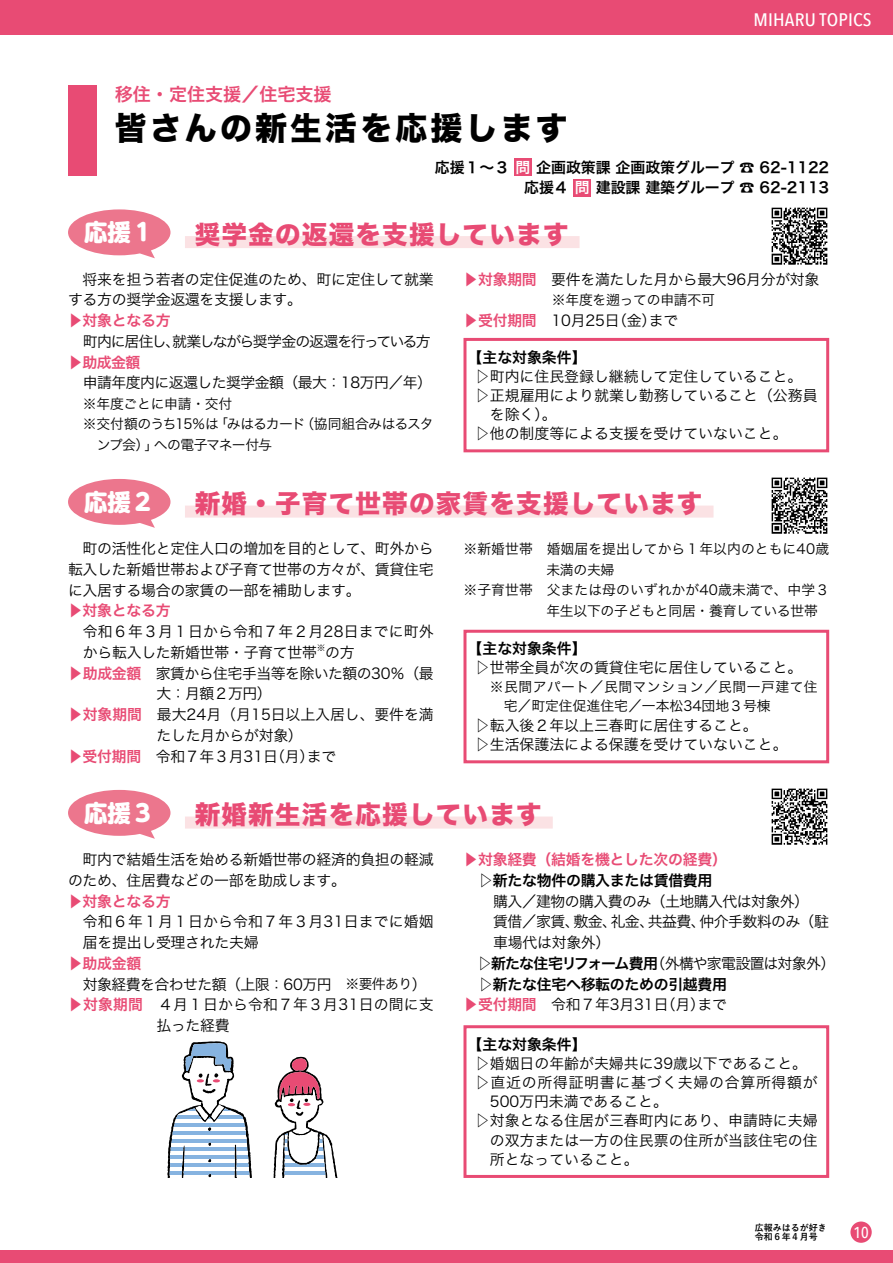
<style>
.page{position:relative;width:893px;height:1263px;background:#fff}
.page>*{position:absolute;margin:0;border:0;box-sizing:border-box;transform-origin:0 0}
.t1{font:31.95px "Hira Kaku Std W8";letter-spacing:.1em;color:#000}
.t2{font:25.5px "Hira Kaku Std N W8";letter-spacing:.05em;color:#e84b74}
.t3{font:800 23.4px "UD Shin M Go Pr 6 N";color:#fff}
.t4{font:500 18px "Avenir Next Condensed";letter-spacing:.01em;color:#fff;scale:1.1 1}
.t5{font:18px "Hiragino Sans Pr 6 N W6";color:#e84b74}
.t6{font:500 15.75px "Avenir Next Condensed";color:#fff}
.t7{font:14.85px/20.7px "Hiragino Sans Pr 6 N W3";letter-spacing:-.01em;color:#000}
.t8{font:14.85px/20.7px "Hiragino Sans Pr 6 N W3";letter-spacing:-.035em;color:#000}
.t9{font:14.85px/20.7px "Hiragino Sans Pr 6 N W3";letter-spacing:.01em;color:#000}
.t10{font:14.85px/20.2px "Hiragino Sans Pr 6 N W6";color:#000;text-align:right}
.t11{font:14.85px "Hiragino Sans Pr 6 N W6";letter-spacing:-.02em;color:#e84b74}
.t12{font:14.85px/20.7px "Hiragino Sans Pr 6 N W6";letter-spacing:-.02em;color:#000}
.t13{font:14.85px "Hiragino Sans Pr 6 N W3";letter-spacing:-.09em;color:#000}
.t14{font:14.85px "Hiragino Sans Pr 6 N W3";letter-spacing:.05em;color:#000}
.t15{font:14.85px "Hiragino Sans Pr 6 N W3";letter-spacing:-.04em;color:#000}
.t16{font:13.8px "Hiragino Sans Pr 6 N W3";color:#000}
.t17{font:13.8px/19.2px "Hiragino Sans Pr 6 N W3";letter-spacing:.035em;color:#000}
.t18{font:13.8px "Hiragino Sans Pr 6 N W3";letter-spacing:-.02em;color:#000}
.t19{font:13.8px/20.7px "Hiragino Sans Pr 6 N W3";letter-spacing:-.06em;color:#000}
.t20{font:13.8px "Hiragino Sans Pr 6 N W3";letter-spacing:-.04em;color:#000}
.t21{font:700 9px "Yu Go Pr 6 N";color:#000}
.t22{font:8.7px "Hiragino Sans Pr 6 N W3";color:#000}
.s1{color:#fff}
.s2{font-family:"Koz Go Pr 6 N";font-weight:500}
.s3{font-family:"Hiragino Sans Pr 6 N W6";color:#e84b74}
.s4{font-size:13.8px}
</style>
<div class="page">
<div style="left:0;top:1250px;width:893px;height:13px;background:#e84b74"></div>
<div style="left:0;top:0;width:893px;height:34px;background:#e84b74"></div>
<div style="left:850px;top:1221px;width:22px;height:22px;background:#e84b74;border-radius:50%"></div>
<div style="left:463px;top:338px;width:366px;height:114px;border:3px solid #e84b74"></div>
<div style="left:463px;top:630px;width:366px;height:133px;border:3px solid #e84b74"></div>
<div style="left:463px;top:1025px;width:366px;height:153px;border:3px solid #e84b74"></div>
<div style="left:185px;top:236px;width:395px;height:12px;background:#fbe2e4"></div>
<div style="left:185px;top:506px;width:528px;height:12px;background:#fbe2e4"></div>
<div style="left:185px;top:816px;width:368px;height:12px;background:#fbe2e4"></div>
<svg style="left:68px;top:209px;width:102px;height:49px"></svg>
<svg style="left:68px;top:479px;width:102px;height:49px"></svg>
<svg style="left:68px;top:790px;width:102px;height:49px"></svg>
<div style="left:68px;top:85px;width:29px;height:90px;background:#e84b74"></div>
<img style="left:771px;top:788px;width:57px;height:57px">
<img style="left:771px;top:477px;width:57px;height:57px">
<img style="left:771px;top:207px;width:57px;height:58px">
<div style="left:514px;top:159px;width:17px;height:17px;background:#e84b74"></div>
<div style="left:574px;top:179px;width:17px;height:17px;background:#e84b74"></div>
<svg style="left:167px;top:1041px;width:85px;height:137px"></svg>
<svg style="left:273px;top:1057px;width:65px;height:121px"></svg>
<p class="t5" style="left:115px;top:78px;width:218px">移住・定住支援／住宅支援</p>
<h1 class="t1" style="left:115px;top:110px;width:454px">皆さんの新生活を応援します</h1>
<p class="t4" style="left:753px;top:9px;width:109px">MIHARU TOPICS</p>
<h3 class="t3" style="left:84px;top:212px;width:72px">応援１</h3>
<p class="t10" style="left:435px;top:157px;width:396px">応援１～３<span class="s1">問</span>企画政策課企画政策グループ <span class="s2">☎</span> 62-1122応援４<span class="s1">問</span>建設課建築グループ <span class="s2">☎</span> 62-2113</p>
<h2 class="t2" style="left:195px;top:220px;width:375px">奨学金の返還を支援しています</h2>
<p class="t7" style="left:68px;top:268px;width:367px">　将来を担う若者の定住促進のため、町に定住して就業する方の奨学金返還を支援します。</p>
<p class="t11" style="left:68px;top:307px;width:104px">▶対象となる方</p>
<p class="t13" style="left:83px;top:328px;width:349px">町内に居住し就業しながら奨学金の返還を行っている方</p>
<p class="t7" style="left:165px;top:330px;width:16px">、</p>
<p class="t11" style="left:68px;top:349px;width:74px">▶助成金額</p>
<p class="t8" style="left:83px;top:371px;width:350px">申請年度内に返還した奨学金額（最大：18万円／年(</p>
<p class="t18" style="left:83px;top:391px;width:151px">※年度ごとに申請・交付</p>
<p class="t20" style="left:300px;top:412px;width:135px">（協同組合みはるスタ</p>
<p class="t16" style="left:215px;top:412px;width:92px">「みはるカード</p>
<p class="t19" style="left:154px;top:413px;width:120px;text-indent:-71px">※交付額のうち15％は<br>への電子マネー付与</p>
<p class="t16" style="left:97px;top:433px;width:63px">ンプ会）」</p>
<p class="t7" style="left:463px;top:268px;width:357px"><span class="s3">▶対象期間</span>　要件を満たした月から最大96月分が対象</p>
<p class="t18" style="left:552px;top:288px;width:164px">※年度を遡っての申請不可</p>
<p class="t7" style="left:649px;top:309px;width:31px">まで</p>
<p class="t7" style="left:463px;top:309px;width:194px"><span class="s3">▶受付期間</span>　10月25 （日金）</p>
<p class="t10" style="left:468px;top:346px;width:121px">【主な対象条件【</p>
<p class="t7" style="left:475px;top:365px;width:329px">▷町内に住民登録し継続して定住していること。</p>
<p class="t7" style="left:475px;top:384px;width:344px">▷正規雇用により就業し勤務していること（公務員</p>
<p class="t7" style="left:490px;top:403px;width:68px">を除く。(</p>
<p class="t7" style="left:475px;top:422px;width:314px">▷他の制度等による支援を受けていないこと。</p>
<h3 class="t3" style="left:84px;top:481px;width:72px">応援２</h3>
<h2 class="t2" style="left:195px;top:489px;width:509px">新婚・子育て世帯の家賃を支援しています</h2>
<p class="t7" style="left:68px;top:537px;width:367px;text-align:justify">　町の活性化と定住人口の増加を目的として、町外から転入した新婚世帯および子育て世帯の方々が、賃貸住宅に入居する場合の家賃の一部を補助します。</p>
<p class="t11" style="left:68px;top:597px;width:104px">▶対象となる方</p>
<p class="t9" style="left:325px;top:620px;width:110px;text-indent:-242px">令和６年３月１日から令和７年２月28日までに町外の方</p>
<p class="t22" style="left:317px;top:639px;width:10px">※</p>
<p class="t7" style="left:83px;top:641px;width:236px">から転入した新婚世帯・子育て世帯</p>
<p class="t8" style="left:68px;top:662px;width:367px"><span class="s3">▶助成金額</span>　家賃から住宅手当等を除いた額の30％（最</p>
<p class="t7" style="left:156px;top:682px;width:117px">大：月額２万円(</p>
<p class="t7" style="left:68px;top:703px;width:367px"><span class="s3">▶対象期間</span>　最大24月（月15日以上入居し、要件を満</p>
<p class="t7" style="left:156px;top:724px;width:148px">たした月からが対象(</p>
<p class="t7" style="left:307px;top:744px;width:31px">まで</p>
<p class="t7" style="left:68px;top:744px;width:248px"><span class="s3">▶受付期間</span>　令和７年３月31 （日月）</p>
<p class="t16" style="left:463px;top:536px;width:367px">※新婚世帯　婚姻届を提出してから１年以内のともに40歳</p>
<p class="t16" style="left:546px;top:557px;width:70px">未満の夫婦</p>
<p class="t16" style="left:463px;top:578px;width:367px">※子育世帯　父または母のいずれかが40歳未満で、中学３</p>
<p class="t18" style="left:546px;top:598px;width:273px">年生以下の子どもと同居・養育している世帯</p>
<p class="t10" style="left:468px;top:638px;width:121px">【主な対象条件【</p>
<p class="t7" style="left:475px;top:656px;width:329px">▷世帯全員が次の賃貸住宅に居住していること。</p>
<p class="t17" style="left:504px;top:676px;width:316px;text-indent:-14px">※民間アパート／民間マンション／民間一戸建て住宅／町定住促進住宅／一本松34団地３号棟</p>
<p class="t7" style="left:475px;top:715px;width:314px;line-height:19.2px">▷転入後２年以上三春町に居住すること。<br>▷生活保護法による保護を受けていないこと。</p>
<h3 class="t3" style="left:84px;top:792px;width:72px">応援３</h3>
<h2 class="t2" style="left:195px;top:800px;width:348px">新婚新生活を応援しています</h2>
<p class="t7" style="left:68px;top:848px;width:367px">　町内で結婚生活を始める新婚世帯の経済的負担の軽減のため、住居費などの一部を助成します。</p>
<p class="t11" style="left:68px;top:888px;width:104px">▶対象となる方</p>
<p class="t9" style="left:83px;top:910px;width:352px">令和６年１月１日から令和７年３月31日までに婚姻届を提出し受理された夫婦</p>
<p class="t11" style="left:68px;top:950px;width:75px">▶助成金額</p>
<p class="t8" style="left:83px;top:972px;width:345px">対象経費を合わせた額（上限：60万円　<span class="s4">※要件あり</span>(</p>
<p class="t9" style="left:68px;top:993px;width:367px"><span class="s3">▶対象期間</span>　４月１日から令和７年３月31日の間に支</p>
<p class="t7" style="left:156px;top:1014px;width:75px">払った経費</p>
<p class="t11" style="left:463px;top:846px;width:265px">▶対象経費（結婚を機とした次の経費(</p>
<p class="t12" style="left:478px;top:869px;width:236px">▷新たな物件の購入または賃借費用</p>
<p class="t8" style="left:699px;top:890px;width:131px;text-indent:-206px">購入／建物の購入費のみ（土地購入代は対象外(<br>仲介手数料のみ（駐</p>
<p class="t7" style="left:573px;top:910px;width:45px">敷金、</p>
<p class="t7" style="left:493px;top:910px;width:119px">賃借／家賃、<br>車場代は対象外(</p>
<p class="t7" style="left:648px;top:910px;width:59px">共益費、</p>
<p class="t7" style="left:611px;top:910px;width:45px">礼金、</p>
<p class="t15" style="left:650px;top:950px;width:187px">（外構や家電設置は対象外(</p>
<p class="t12" style="left:477px;top:952px;width:251px">▷新たな住宅リフォーム費用<br>▷新たな住宅へ移転のための引越費用</p>
<p class="t7" style="left:697px;top:993px;width:31px">まで</p>
<p class="t7" style="left:463px;top:993px;width:243px"><span class="s3">▶受付期間</span>　令和７年3月31 （日月）</p>
<p class="t10" style="left:468px;top:1033px;width:121px">【主な対象条件【</p>
<p class="t7" style="left:475px;top:1052px;width:334px">▷婚姻日の年齢が夫婦共に39歳以下であること。</p>
<p class="t14" style="left:475px;top:1069px;width:344px">▷直近の所得証明書に基づく夫婦の合算所得額が</p>
<p class="t7" style="left:490px;top:1090px;width:180px">500万円未満であること。</p>
<p class="t7" style="left:475px;top:1109px;width:344px">▷対象となる住居が三春町内にあり、申請時に夫婦</p>
<p class="t7" style="left:490px;top:1128px;width:329px">の双方または一方の住民票の住所が当該住宅の住</p>
<p class="t7" style="left:490px;top:1148px;width:150px">所となっていること。</p>
<p class="t21" style="left:755px;top:1222px;width:73px">広報みはるが好き</p>
<p class="t6" style="left:853px;top:1223px;width:17px">10</p>
<p class="t21" style="left:755px;top:1232px;width:64px">令和６年４月号</p>
</div>
